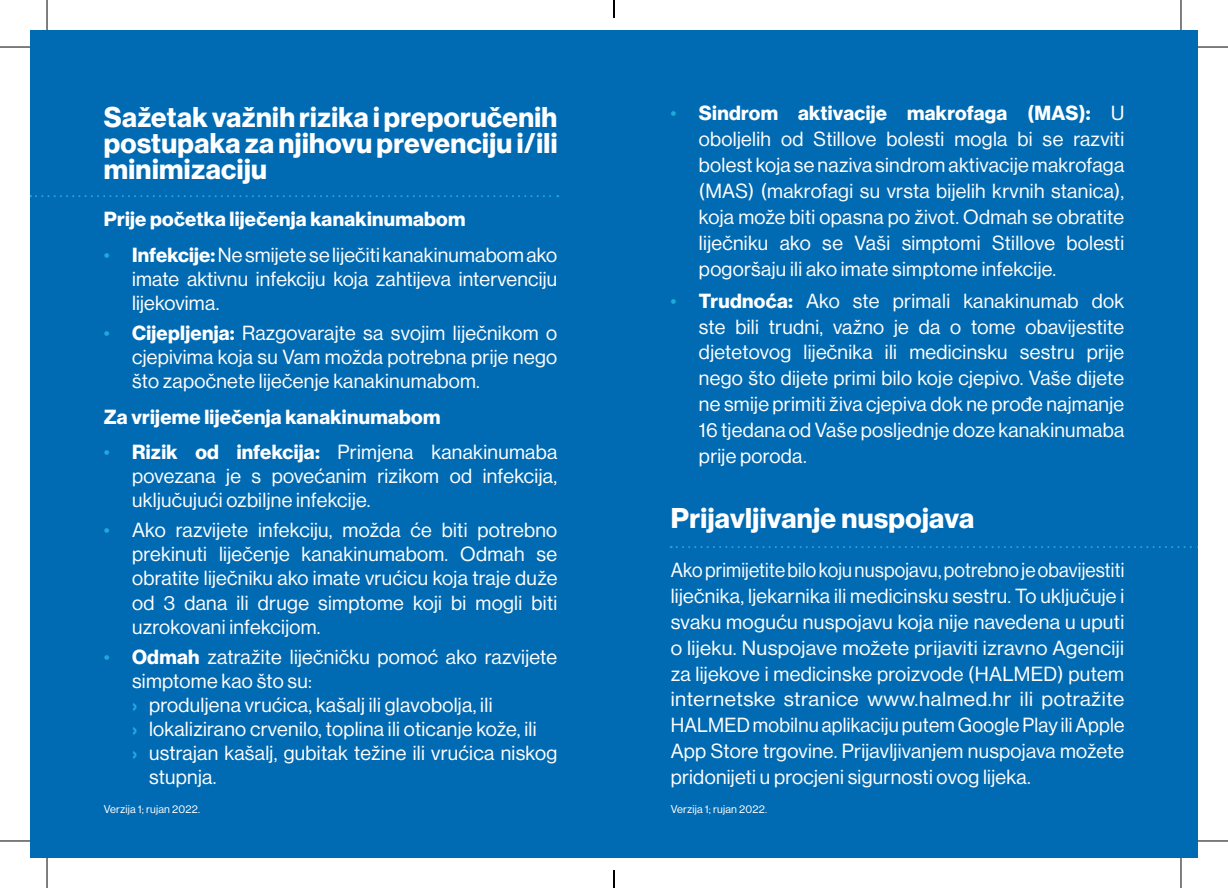
<style>
.page{position:relative;width:1228px;height:888px;background:#fff}
.page>*{position:absolute;margin:0;border:0;box-sizing:border-box;transform-origin:0 0}
.t1{font:700 28px/26.2px "Volta Modern Display 75";letter-spacing:.015em;color:#fff;text-align:justify}
.t2{font:20px/26px "Volta Modern Display 55 Roman";letter-spacing:.015em;color:#fff;text-align:justify}
.t3{font:20px/26px "Volta Modern Display 55 Roman";letter-spacing:.015em;color:#fff;text-align:justify;scale:.95 1}
.t4{font:700 20px "Volta Modern Display 75";letter-spacing:.015em;color:#fff}
.t5{font:11px "Volta Modern Display 55 Roman";letter-spacing:.02em;color:#fff}
.s1{color:#1fa9dc}
.s2{font-family:"Volta Modern Display 75";font-weight:700}
.s3{font-family:"Volta Modern Display 75";font-weight:700;color:#1fa9dc}
.s4{font-family:"Volta Modern Display 55 Roman";font-weight:400;color:#1fa9dc}
.s5{font-family:"Volta Modern Display 55 Roman";font-weight:400}
</style>
<div class="page">
<div style="left:30px;top:30px;width:1168px;height:828px;background:#006ab2"></div>
<svg style="left:30px;top:195px;width:528px;height:2px"></svg>
<svg style="left:671px;top:546px;width:527px;height:2px"></svg>
<hr style="left:0;top:47px;width:30px;height:1px;background:#000">
<hr style="left:1198px;top:47px;width:30px;height:1px;background:#000">
<hr style="left:0;top:840px;width:30px;height:1px;background:#000">
<hr style="left:1198px;top:840px;width:30px;height:1px;background:#000">
<hr style="left:47px;top:0;width:1px;height:30px;background:#000">
<hr style="left:47px;top:858px;width:1px;height:30px;background:#000">
<hr style="left:1181px;top:0;width:1px;height:30px;background:#000">
<hr style="left:1181px;top:858px;width:1px;height:30px;background:#000">
<svg style="left:613px;top:0;width:2px;height:18px"></svg>
<svg style="left:613px;top:870px;width:2px;height:18px"></svg>
<h1 class="t1" style="left:104px;top:105px;width:455px">Sažetak važnih rizika i preporučenih postupaka za njihovu prevenciju i/ili minimizaciju</h1>
<p class="t4" style="left:104px;top:207px;width:363px">Prije početka liječenja kanakinumabom</p>
<p class="t2" style="left:132px;top:242px;width:427px;line-height:24.2px;text-indent:-28px"><span class="s1">•</span> <span class="s2">Infekcije:</span> Ne smijete se liječiti kanakinumabom ako imate aktivnu infekciju koja zahtijeva intervenciju lijekovima.</p>
<p class="t2" style="left:132px;top:320px;width:427px;line-height:24.2px;text-indent:-28px"><span class="s1">•</span> <span class="s2">Cijepljenja:</span> Razgovarajte sa svojim liječnikom o cjepivima koja su Vam možda potrebna prije nego što započnete liječenje kanakinumabom.</p>
<p class="t4" style="left:104px;top:405px;width:338px">Za vrijeme liječenja kanakinumabom</p>
<p class="t2" style="left:132px;top:440px;width:427px;line-height:24.2px;text-indent:-28px"><span class="s1">•</span> <span class="s2">Rizik od infekcija:</span> Primjena kanakinumaba povezana je s povećanim rizikom od infekcija, uključujući ozbiljne infekcije.</p>
<p class="t2" style="left:132px;top:518px;width:427px;line-height:24.2px;text-indent:-28px"><span class="s1">•</span> Ako razvijete infekciju, možda će biti potrebno prekinuti liječenje kanakinumabom. Odmah se obratite liječniku ako imate vrućicu koja traje duže od 3 dana ili druge simptome koji bi mogli biti uzrokovani infekcijom.</p>
<p class="t2" style="left:104px;top:643px;width:455px"><span class="s1">•</span> <span class="s2">Odmah</span> zatražite liječničku pomoć ako razvijete</p>
<p class="t2" style="left:132px;top:667px;width:181px">simptome kao što su:</p>
<p class="t2" style="left:132px;top:692px;width:362px"><span class="s3">›</span> produljena vrućica, kašalj ili glavobolja, ili</p>
<p class="t2" style="left:132px;top:716px;width:406px"><span class="s3">›</span> lokalizirano crvenilo, toplina ili oticanje kože, ili</p>
<p class="t2" style="left:132px;top:740px;width:427px"><span class="s3">›</span> ustrajan kašalj, gubitak težine ili vrućica niskog</p>
<p class="t2" style="left:149px;top:764px;width:69px">stupnja.</p>
<p class="t4" style="left:671px;top:102px;width:455px"><span class="s4">•</span> Sindrom aktivacije makrofaga (MAS): <span class="s5">U</span></p>
<p class="t2" style="left:699px;top:126px;width:427px">oboljelih od Stillove bolesti mogla bi se razviti bolest koja se naziva sindrom aktivacije makrofaga (MAS) (makrofagi su vrsta bijelih krvnih stanica), koja može biti opasna po život. Odmah se obratite liječniku ako se Vaši simptomi Stillove bolesti pogoršaju ili ako imate simptome infekcije.</p>
<p class="t2" style="left:699px;top:287px;width:427px;text-indent:-28px"><span class="s1">•</span> <span class="s2">Trudnoća:</span> Ako ste primali kanakinumab dok ste bili trudni, važno je da o tome obavijestite djetetovog liječnika ili medicinsku sestru prije nego što dijete primi bilo koje cjepivo. Vaše dijete ne smije primiti živa cjepiva dok ne prođe najmanje 16 tjedana od Vaše posljednje doze kanakinumaba prije poroda.</p>
<h1 class="t1" style="left:671px;top:506px;width:305px">Prijavljivanje nuspojava</h1>
<p class="t3" style="left:671px;top:557px;width:479px">Ako primijetite bilo koju nuspojavu, potrebno je obavijestiti liječnika, ljekarnika ili medicinsku sestru. To uključuje i svaku moguću nuspojavu koja nije navedena u uputi o lijeku. Nuspojave možete prijaviti izravno Agenciji za lijekove i medicinske proizvode (HALMED) putem internetske stranice www.halmed.hr ili potražite HALMED mobilnu aplikaciju putem Google Play ili Apple App Store trgovine. Prijavljivanjem nuspojava možete pridonijeti u procjeni sigurnosti ovog lijeka.</p>
<p class="t5" style="left:104px;top:802px;width:98px">Verzija 1; rujan 2022.</p>
<p class="t5" style="left:671px;top:802px;width:98px">Verzija 1; rujan 2022.</p>
</div>
